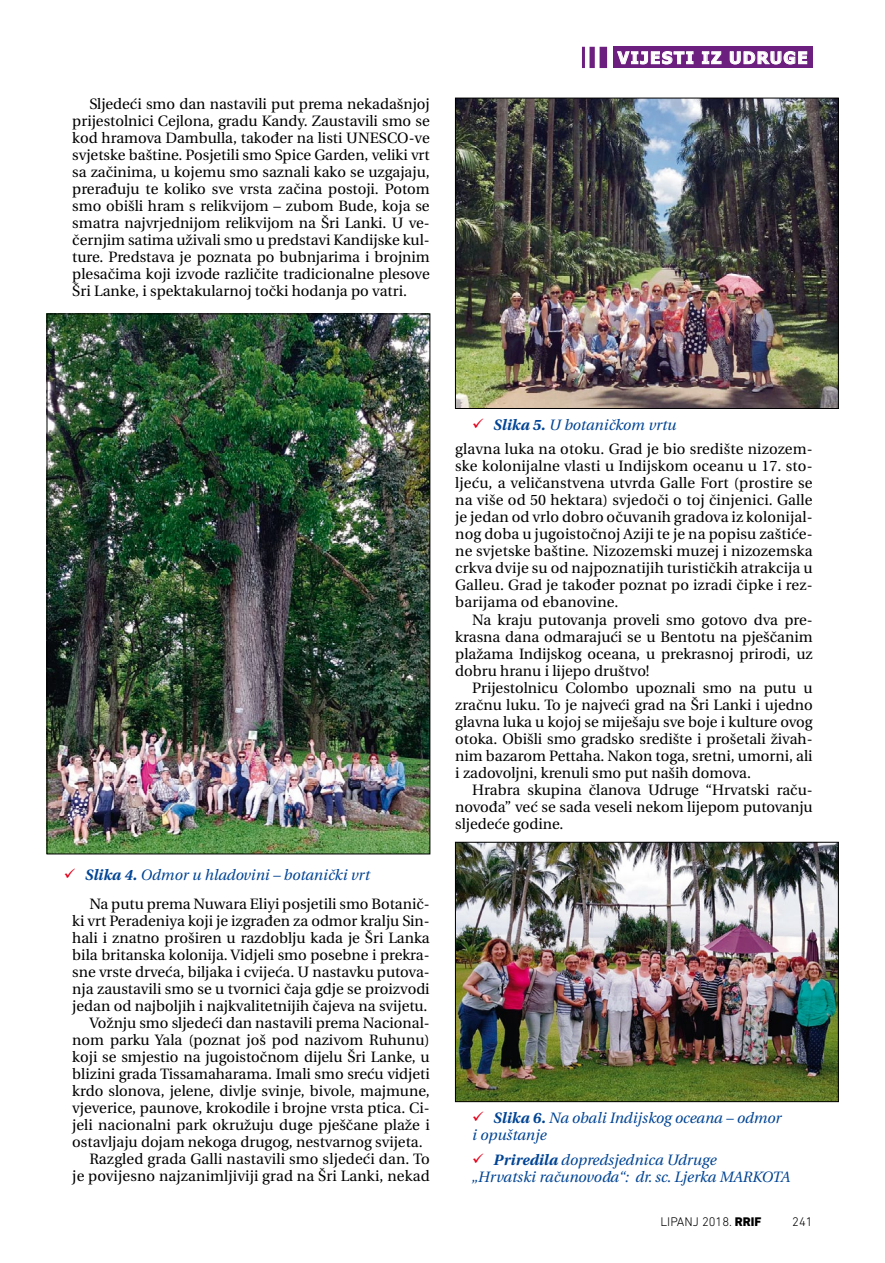
<style>
.page{position:relative;width:885px;height:1263px;background:#fff}
.page>*{position:absolute;margin:0;border:0;box-sizing:border-box;transform-origin:0 0}
.naziv_rubrike{font:700 16.5px "Tahoma";letter-spacing:.09em;color:#fff}
.Tekst_glavni{font:15px/17.1px "Utopia";color:#000;text-align:justify}
.t1{font:italic 15px/17px "Utopia";color:#004494}
.t2{font:300 12.75px "DIN Next LT Pro";color:#000}
.s1{font-weight:700}
.s2{font-weight:800}
</style>
<div class="page">
<div style="left:612px;top:47px;width:200px;height:21px;background:#6d1f80"></div>
<svg style="left:617px;top:51px;width:76px;height:14px"></svg>
<svg style="left:701px;top:51px;width:20px;height:13px"></svg>
<svg style="left:729px;top:51px;width:78px;height:14px"></svg>
<div style="left:599px;top:47px;width:8px;height:21px;background:#6d1f80"></div>
<div style="left:589px;top:47px;width:5px;height:21px;background:#6d1f80"></div>
<hr style="left:582px;top:47px;width:3px;height:21px;background:#6d1f80">
<img style="left:49px;top:316px;width:379px;height:536px">
<img style="left:457px;top:100px;width:379px;height:307px">
<div style="left:455px;top:98px;width:383px;height:311px;border:1px solid #000"></div>
<img style="left:457px;top:844px;width:379px;height:256px">
<div style="left:455px;top:842px;width:383px;height:260px;border:1px solid #000"></div>
<p class="Tekst_glavni" style="left:72px;top:96px;width:359px;text-indent:17px">Sljedeći smo dan nastavili put prema nekadašnjoj prijestolnici Cejlona, gradu Kandy. Zaustavili smo se kod hramova Dambulla, također na listi UNESCO-ve svjetske baštine. Posjetili smo Spice Garden, veliki vrt sa začinima, u kojemu smo saznali kako se uzgajaju, prerađuju te koliko sve vrsta začina postoji. Potom smo obišli hram s relikvijom – zubom Bude, koja se smatra najvrjednijom relikvijom na Šri Lanki. U ve&shy;černjim satima uživali smo u predstavi Kandijske kul&shy;ture. Predstava je poznata po bubnjarima i brojnim plesačima koji izvode različite tradicionalne plesove Šri Lanke, i spektakularnoj točki hodanja po vatri.</p>
<p class="naziv_rubrike" style="left:617px;top:46px;width:191px">VIJESTI IZ UDRUGE</p>
<p class="t1" style="left:85px;top:866px;width:286px"><span class="s1">Slika 4.</span> Odmor u hladovini – botanički vrt</p>
<p class="Tekst_glavni" style="left:72px;top:895px;width:359px;text-indent:17px">Na putu prema Nuwara Eliyi posjetili smo Botanič&shy;ki vrt Peradeniya koji je izgrađen za odmor kralju Sin&shy;hali i znatno proširen u razdoblju kada je Šri Lanka bila britanska kolonija. Vidjeli smo posebne i prekra&shy;sne vrste drveća, biljaka i cvijeća. U nastavku putova&shy;nja zaustavili smo se u tvornici čaja gdje se proizvodi jedan od najboljih i najkvalitetnijih čajeva na svijetu.</p>
<p class="Tekst_glavni" style="left:72px;top:1014px;width:359px;text-indent:17px">Vožnju smo sljedeći dan nastavili prema Nacional&shy;nom parku Yala (poznat još pod nazivom Ruhunu) koji se smjestio na jugoistočnom dijelu Šri Lanke, u blizini grada Tissamaharama. Imali smo sreću vidjeti krdo slonova, jelene, divlje svinje, bivole, majmune, vjeverice, paunove, krokodile i brojne vrsta ptica. Ci&shy;jeli nacionalni park okružuju duge pješčane plaže i ostavljaju dojam nekoga drugog, nestvarnog svijeta.</p>
<p class="Tekst_glavni" style="left:72px;top:1150px;width:359px;text-align:right">Razgled grada Galli nastavili smo sljedeći dan. To<br>je povijesno najzanimljiviji grad na Šri Lanki, nekad</p>
<p class="t1" style="left:493px;top:417px;width:184px"><span class="s1">Slika 5.</span> U botaničkom vrtu</p>
<p class="Tekst_glavni" style="left:455px;top:441px;width:359px">glavna luka na otoku. Grad je bio središte nizozem&shy;ske kolonijalne vlasti u Indijskom oceanu u 17. sto&shy;ljeću, a veličanstvena utvrda Galle Fort (prostire se na više od 50 hektara) svjedoči o toj činjenici. Galle je jedan od vrlo dobro očuvanih gradova iz kolonijal&shy;nog doba u jugoistočnoj Aziji te je na popisu zaštiće&shy;ne svjetske baštine. Nizozemski muzej i nizozemska crkva dvije su od najpoznatijih turističkih atrakcija u Galleu. Grad je također poznat po izradi čipke i rez&shy;barijama od ebanovine.</p>
<p class="Tekst_glavni" style="left:455px;top:611px;width:359px;text-indent:17px">Na kraju putovanja proveli smo gotovo dva pre&shy;krasna dana odmarajući se u Bentotu na pješčanim plažama Indijskog oceana, u prekrasnoj prirodi, uz dobru hranu i lijepo društvo!</p>
<p class="Tekst_glavni" style="left:455px;top:679px;width:359px;text-indent:17px">Prijestolnicu Colombo upoznali smo na putu u zračnu luku. To je najveći grad na Šri Lanki i ujedno glavna luka u kojoj se miješaju sve boje i kulture ovog otoka. Obišli smo gradsko središte i prošetali živah&shy;nim bazarom Pettaha. Nakon toga, sretni, umorni, ali i zadovoljni, krenuli smo put naših domova.</p>
<p class="Tekst_glavni" style="left:455px;top:781px;width:359px;text-indent:17px">Hrabra skupina članova Udruge “Hrvatski raču&shy;novođa” već se sada veseli nekom lijepom putovanju sljedeće godine.</p>
<p class="t1" style="left:472px;top:1110px;width:311px;text-indent:21px"><span class="s1">Slika 6.</span> Na obali Indijskog oceana – odmor i opuštanje</p>
<p class="t1" style="left:472px;top:1152px;width:319px;text-indent:21px"><span class="s1">Priredila</span> dopredsjednica Udruge<br>„Hrvatski računovođa“: dr. sc. Ljerka MARKOTA</p>
<p class="t2" style="left:660px;top:1214px;width:103px">LIPANJ 2018. <span class="s2">RRIF</span></p>
<p class="t2" style="left:792px;top:1214px;width:22px">241</p>
</div>
